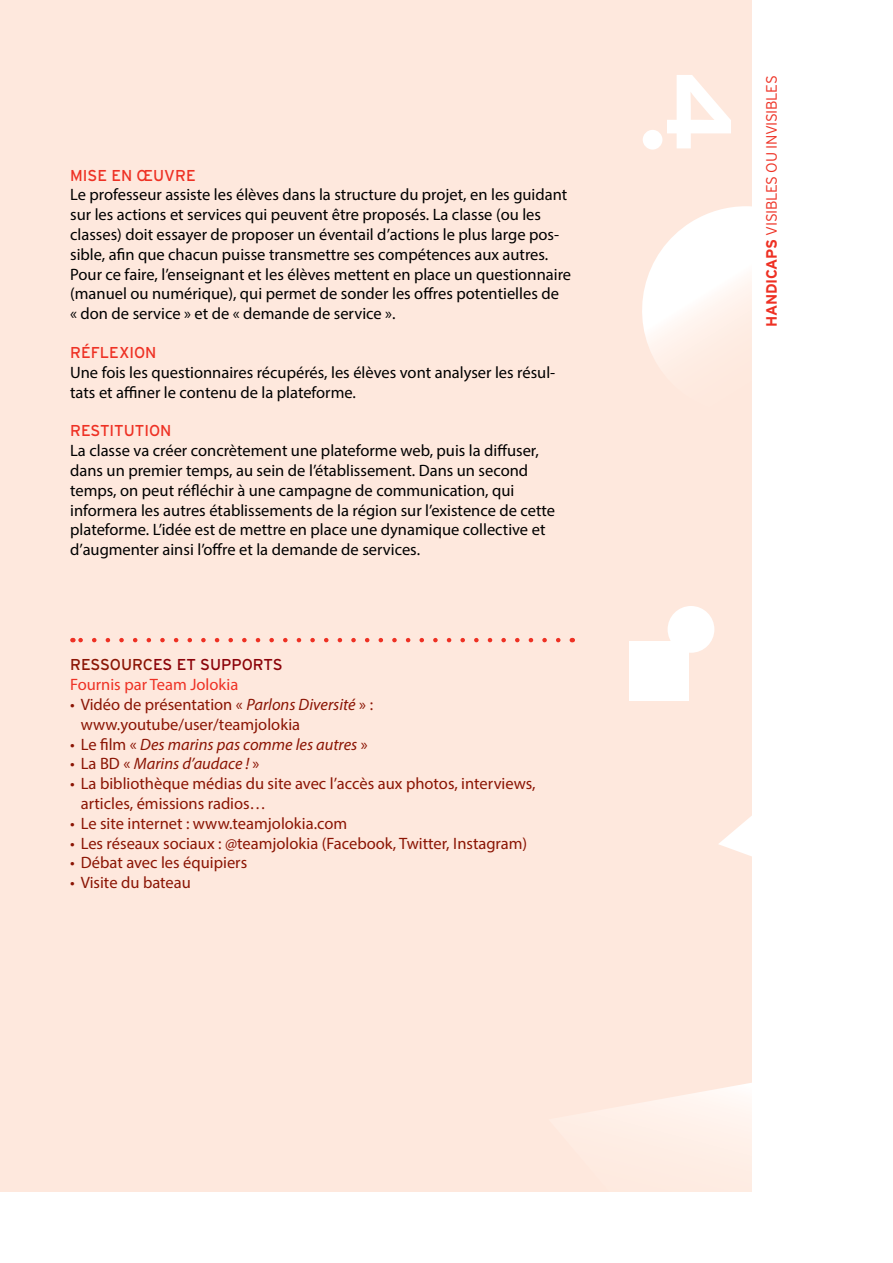
<style>
.page{position:relative;width:893px;height:1263px;background:#fff}
.page>*{position:absolute;margin:0;border:0;box-sizing:border-box;transform-origin:0 0}
.t1{font:16.5px/19.8px "Myriad Pro";color:#000}
.t2{font:16.5px/19.8px "Myriad Pro";color:#8b1504}
.t3{font:italic 16.5px "Myriad Pro";color:#8b1504}
.t4{font:16.5px "Myriad Pro";color:#ee3124}
.t5{font:15.75px "Interstate";color:#ee3124}
.t6{font:15.75px "Interstate";letter-spacing:-.005em;color:#8b0209}
.t7{font:300 15px "Interstate";letter-spacing:-.025em;color:#ee3124}
.s1{color:#8b1504}
.s2{font-style:italic}
.s3{font-style:normal}
.s4{font-weight:700}
</style>
<div class="page">
<div style="left:0;top:0;width:753px;height:1193px;background:#fee8dd"></div>
<svg style="left:548px;top:1069px;width:205px;height:124px"></svg>
<svg style="left:642px;top:206px;width:111px;height:223px"></svg>
<svg style="left:79px;top:638px;width:479px;height:4px"></svg>
<svg style="left:719px;top:779px;width:34px;height:99px"></svg>
<div style="left:629px;top:641px;width:60px;height:60px;background:#fff"></div>
<div style="left:668px;top:606px;width:46px;height:47px;background:#fff;border-radius:50%"></div>
<p class="t5" style="left:70px;top:166px;width:127px">M ISE EN ŒUVRE</p>
<p class="t1" style="left:70px;top:185px;width:503px">Le professeur assiste les élèves dans la structure du projet, en les guidant sur les actions et services qui peuvent être proposés. La classe (ou les classes) doit essayer de proposer un éventail d’actions le plus large pos&shy;sible, afin que chacun puisse transmettre ses compétences aux autres.<br>Pour ce faire, l’enseignant et les élèves mettent en place un questionnaire (manuel ou numérique), qui permet de sonder les offres potentielles de<br>« don de service » et de « demande de service ».</p>
<p class="t5" style="left:70px;top:344px;width:75px">RÉFLEXION</p>
<p class="t1" style="left:70px;top:362px;width:487px">Une fois les questionnaires récupérés, les élèves vont analyser les résul&shy;tats et affiner le contenu de la plateforme.</p>
<p class="t5" style="left:70px;top:422px;width:91px">RESTITUTION</p>
<p class="t1" style="left:70px;top:440px;width:487px">La classe va créer concrètement une plateforme web, puis la diffuser, dans un premier temps, au sein de l’établissement. Dans un second temps, on peut réfléchir à une campagne de communication, qui informera les autres établissements de la région sur l’existence de cette plateforme. L’idée est de mettre en place une dynamique collective et d’augmenter ainsi l’offre et la demande de services.</p>
<p class="t6" style="left:70px;top:656px;width:214px"><span class="s1">R ESSOURC</span>ES ET SUPPORTS</p>
<p class="t4" style="left:70px;top:674px;width:170px">Fournis par Team Jolokia</p>
<p class="t2" style="left:81px;top:694px;width:294px;text-indent:-11px">• Vidéo de présentation « <span class="s2">Parlons Diversité</span> » : www.youtube/user/teamjolokia</p>
<p class="t3" style="left:70px;top:734px;width:299px"><span class="s3">• Le film «</span> Des marins pas comme les autres <span class="s3">»</span></p>
<p class="t3" style="left:70px;top:754px;width:191px"><span class="s3">• La BD «</span> Marins d’audace ! <span class="s3">»</span></p>
<p class="t2" style="left:81px;top:773px;width:456px;text-indent:-11px">• La bibliothèque médias du site avec l’accès aux photos, interviews, articles, émissions radios…</p>
<p class="t2" style="left:70px;top:813px;width:279px">• Le site internet : www.teamjolokia.com</p>
<p class="t2" style="left:70px;top:833px;width:459px">• Les réseaux sociaux : @teamjolokia (Facebook, Twitter, Instagram)</p>
<p class="t2" style="left:70px;top:853px;width:179px">• Débat avec les équipiers</p>
<p class="t2" style="left:70px;top:872px;width:122px">• Visite du bateau</p>
<p class="t7" style="left:763px;top:327px;width:253px;rotate:-90deg"><span class="s4">HANDICAPS</span> VISIBLES OU INVISIBLES</p>
</div>
